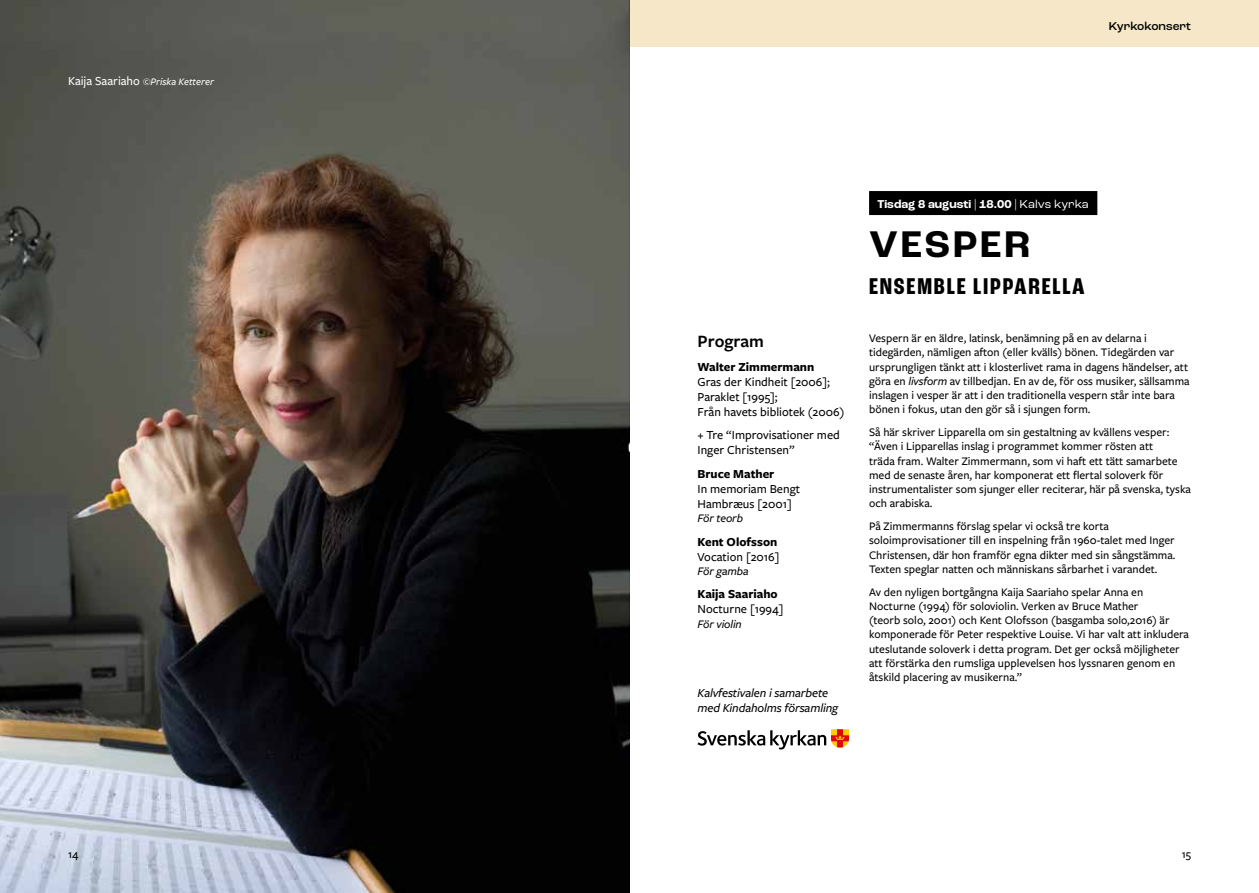
<style>
.page{position:relative;width:1259px;height:893px;background:#fff}
.page>*{position:absolute;margin:0;border:0;box-sizing:border-box;transform-origin:0 0}
.t1{font:700 39px "Roc Grotesk";letter-spacing:.075em;color:#000}
.t2{font:700 condensed 24px "Roc Grotesk";letter-spacing:.075em;color:#000}
.t3{font:600 18px "Freight Sans Pro";color:#000}
.t4{font:500 12.75px/15px "Freight Sans Pro";color:#000}
.t5{font:700 12.75px "Freight Sans Pro";color:#000}
.t6{font:italic 500 12.75px/15px "Freight Sans Pro";letter-spacing:-.01em;color:#000}
.t7{font:500 12px/14.2px "Freight Sans Pro";color:#000}
.t8{font:700 12px "Roc Grotesk";color:#fff}
.t9{font:italic 500 12px "Freight Sans Pro";letter-spacing:-.01em;color:#000}
.t10{font:500 12px "Roc Grotesk";color:#000}
.t11{font:italic 500 10.5px "Freight Sans Pro";color:#fff}
.s1{font-style:normal;font-size:12.75px}
.s2{font-weight:400}
.s3{font-style:italic}
</style>
<div class="page">
<div style="left:0;top:0;width:1259px;height:47px;background:#f5e7c8"></div>
<img style="left:0;top:0;width:629px;height:893px">
<div style="left:869px;top:191px;width:228px;height:24px;background:#000"></div>
<svg style="left:697px;top:729px;width:152px;height:20px"></svg>
<p class="t11" style="left:68px;top:75px;width:147px"><span class="s1">Kaija Saariaho</span> ©Priska Ketterer</p>
<p class="t7" style="left:68px;top:846px;width:12px">14</p>
<p class="t10" style="left:1109px;top:19px;width:83px">Kyrkokonsert</p>
<h3 class="t3" style="left:697px;top:329px;width:68px">Program</h3>
<p class="t5" style="left:697px;top:358px;width:118px">Walter Zimmermann</p>
<p class="t4" style="left:697px;top:374px;width:148px">Gras der Kindheit [2006];<br>Paraklet [1995];<br>Från havets bibliotek (2006)</p>
<p class="t4" style="left:697px;top:427px;width:144px">+ Tre “Improvisationer med<br>Inger Christensen”</p>
<p class="t5" style="left:697px;top:465px;width:78px">Bruce Mather</p>
<p class="t4" style="left:697px;top:481px;width:104px">In memoriam Bengt<br>Hambræus [2001]</p>
<p class="t9" style="left:697px;top:510px;width:47px">För teorb</p>
<p class="t5" style="left:697px;top:533px;width:81px">Kent Olofsson</p>
<p class="t4" style="left:697px;top:548px;width:83px">Vocation [2016]</p>
<p class="t9" style="left:697px;top:563px;width:53px">För gamba</p>
<p class="t5" style="left:697px;top:585px;width:82px">Kaija Saariaho</p>
<p class="t4" style="left:697px;top:601px;width:87px">Nocturne [1994]</p>
<p class="t9" style="left:697px;top:616px;width:46px">För violin</p>
<p class="t6" style="left:697px;top:685px;width:142px">Kalvfestivalen i samarbete med Kindaholms församling</p>
<p class="t8" style="left:877px;top:196px;width:213px">Tisdag 8 augusti <span class="s2">|</span> 18.00 <span class="s2">| Kalvs kyrka</span></p>
<h1 class="t1" style="left:869px;top:220px;width:163px">VESPER</h1>
<h2 class="t2" style="left:869px;top:272px;width:217px">ENSEMBLE LIPPARELLA</h2>
<p class="t7" style="left:869px;top:331px;width:322px">Vespern är en äldre, latinsk, benämning på en av delarna i tidegärden, nämligen afton (eller kvälls) bönen. Tidegärden var ursprungligen tänkt att i klosterlivet rama in dagens händelser, att göra en <span class="s3">livsform</span> av tillbedjan. En av de, för oss musiker, sällsamma inslagen i vesper är att i den traditionella vespern står inte bara bönen i fokus, utan den gör så i sjungen form.</p>
<p class="t7" style="left:869px;top:425px;width:323px">Så här skriver Lipparella om sin gestaltning av kvällens vesper: “Även i Lipparellas inslag i programmet kommer rösten att<br>träda fram. Walter Zimmermann, som vi haft ett tätt samarbete med de senaste åren, har komponerat ett flertal soloverk för instrumentalister som sjunger eller reciterar, här på svenska, tyska och arabiska.</p>
<p class="t7" style="left:869px;top:519px;width:308px">På Zimmermanns förslag spelar vi också tre korta soloimprovisationer till en inspelning från 1960-talet med Inger Christensen, där hon framför egna dikter med sin sångstämma.<br>Texten speglar natten och människans sårbarhet i varandet.</p>
<p class="t7" style="left:869px;top:584px;width:321px">Av den nyligen bortgångna Kaija Saariaho spelar Anna en Nocturne (1994) för soloviolin. Verken av Bruce Mather<br>(teorb solo, 2001) och Kent Olofsson (basgamba solo,2016) är komponerade för Peter respektive Louise. Vi har valt att inkludera uteslutande soloverk i detta program. Det ger också möjligheter att förstärka den rumsliga upplevelsen hos lyssnaren genom en åtskild placering av musikerna.”</p>
<p class="t7" style="left:1181px;top:846px;width:11px">15</p>
</div>
